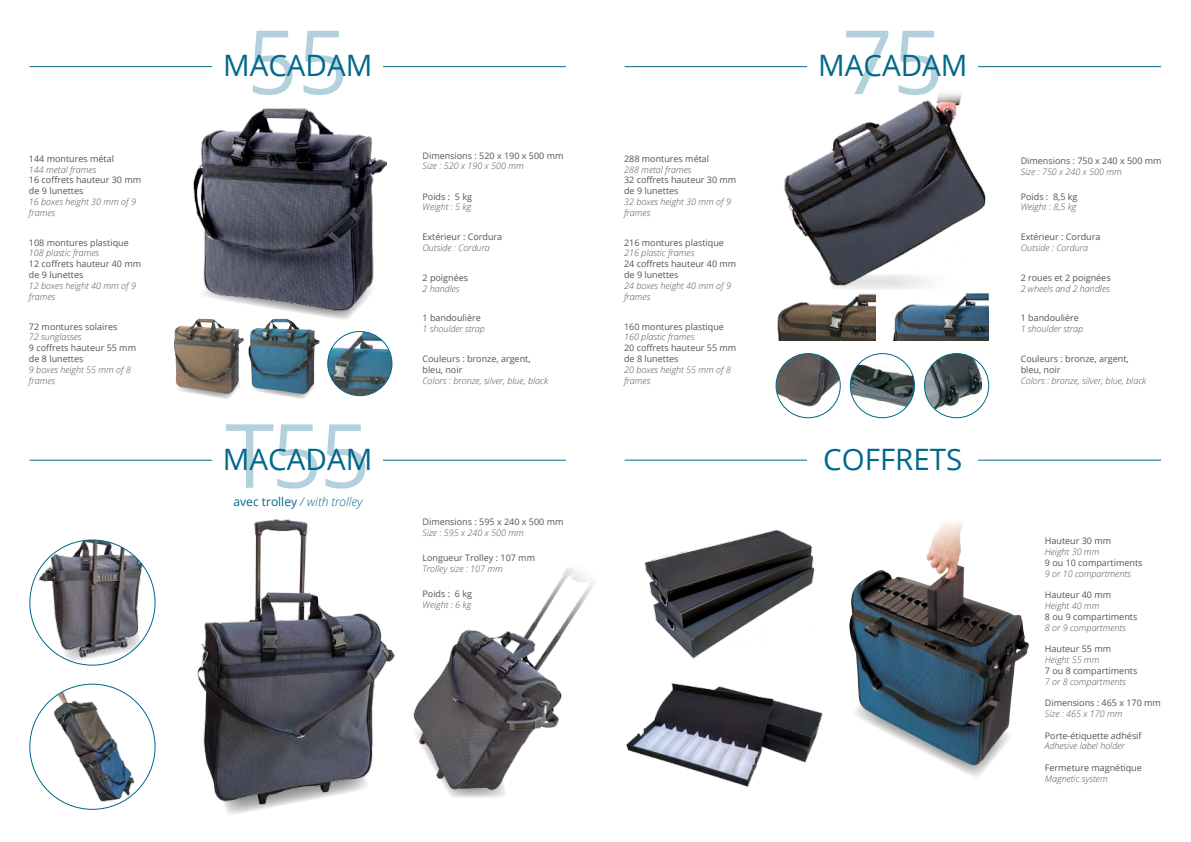
<style>
.page{position:relative;width:1191px;height:842px;background:#fff}
.page>*{position:absolute;margin:0;border:0;box-sizing:border-box;transform-origin:0 0}
.t1{font:88.8px "Open Sans";letter-spacing:-.015em;color:#00688a}
.t2{font:29.5px "Open Sans";color:#00688a}
.t3{font:italic 300 12px "Open Sans";color:#00688a}
.t4{font:9px/10.8px "Open Sans";color:#535353}
.t5{font:italic 300 9px/10.8px "Open Sans";color:#535353}
.s1{font-weight:400;font-style:normal}
</style>
<div class="page">
<img style="left:784px;top:100px;width:202px;height:194px">
<svg style="left:934px;top:93px;width:33px;height:12px"></svg>
<svg style="left:448px;top:792px;width:57px;height:6px"></svg>
<img style="left:413px;top:567px;width:182px;height:225px">
<svg style="left:198px;top:312px;width:157px;height:8px"></svg>
<hr style="left:29px;top:66px;width:537px;height:1px;background:#00688a">
<div style="left:213px;top:44px;width:170px;height:46px;background:#fff"></div>
<hr style="left:624px;top:66px;width:537px;height:1px;background:#00688a">
<div style="left:807px;top:60px;width:171px;height:14px;background:#fff"></div>
<hr style="left:624px;top:460px;width:537px;height:1px;background:#00688a">
<div style="left:807px;top:437px;width:171px;height:45px;background:#fff"></div>
<svg style="left:952px;top:688px;width:61px;height:89px"></svg>
<img style="left:849px;top:522px;width:124px;height:244px">
<hr style="left:29px;top:460px;width:537px;height:1px;background:#00688a">
<div style="left:213px;top:438px;width:170px;height:45px;background:#fff"></div>
<svg style="left:225px;top:808px;width:42px;height:6px"></svg>
<img style="left:197px;top:519px;width:198px;height:289px">
<svg style="left:62px;top:658px;width:61px;height:5px"></svg>
<img style="left:36px;top:541px;width:113px;height:117px">
<img style="left:30px;top:684px;width:125px;height:125px;border-radius:63px">
<svg style="left:199px;top:377px;width:116px;height:22px"></svg>
<img style="left:248px;top:319px;width:66px;height:75px">
<img style="left:174px;top:319px;width:65px;height:75px">
<img style="left:328px;top:331px;width:64px;height:65px;border-radius:32px">
<div style="left:327px;top:331px;width:65px;height:65px;border:1px solid #00688a;border-radius:50%"></div>
<img style="left:626px;top:683px;width:197px;height:104px">
<img style="left:644px;top:530px;width:171px;height:129px">
<div style="left:774px;top:292px;width:101px;height:49px;background:#fff"></div>
<img style="left:777px;top:293px;width:98px;height:48px">
<div style="left:888px;top:292px;width:100px;height:49px;background:#fff"></div>
<img style="left:892px;top:292px;width:96px;height:49px">
<svg style="left:924px;top:354px;width:64px;height:64px"></svg>
<img style="left:924px;top:354px;width:57px;height:59px">
<div style="left:924px;top:353px;width:65px;height:65px;border:1px solid #00688a;border-radius:50%"></div>
<img style="left:776px;top:354px;width:64px;height:64px;border-radius:32px">
<div style="left:775px;top:353px;width:65px;height:65px;border:1px solid #00688a;border-radius:50%"></div>
<img style="left:850px;top:365px;width:64px;height:44px">
<div style="left:850px;top:353px;width:65px;height:65px;border:1px solid #00688a;border-radius:50%"></div>
<img style="left:193px;top:108px;width:194px;height:204px">
<p class="t4" style="left:29px;top:153px;width:87px">144 montures métal</p>
<p class="t5" style="left:29px;top:164px;width:69px">144 metal frames</p>
<p class="t4" style="left:29px;top:174px;width:114px">16 coffrets hauteur 30 mm de 9 lunettes</p>
<p class="t5" style="left:29px;top:196px;width:108px">16 boxes height 30 mm of 9 frames</p>
<p class="t4" style="left:29px;top:237px;width:101px">108 montures plastique</p>
<p class="t5" style="left:29px;top:247px;width:72px">108 plastic frames</p>
<p class="t4" style="left:29px;top:258px;width:114px">12 coffrets hauteur 40 mm de 9 lunettes</p>
<p class="t5" style="left:29px;top:280px;width:108px">12 boxes height 40 mm of 9 frames</p>
<p class="t4" style="left:29px;top:321px;width:90px">72 montures solaires</p>
<p class="t5" style="left:29px;top:331px;width:54px">72 sunglasses</p>
<p class="t4" style="left:29px;top:342px;width:109px">9 coffrets hauteur 55 mm de 8 lunettes</p>
<p class="t5" style="left:29px;top:364px;width:103px">9 boxes height 55 mm of 8 frames</p>
<h1 class="t1" style="left:247px;top:1px;width:103px">55</h1>
<h2 class="t2" style="left:223px;top:46px;width:145px">Macadam</h2>
<h1 class="t1" style="left:225px;top:395px;width:147px">T55</h1>
<h3 class="t3" style="left:234px;top:493px;width:130px"><span class="s1">avec trolley</span> / with trolley</h3>
<h2 class="t2" style="left:223px;top:439px;width:145px">Macadam</h2>
<p class="t4" style="left:422px;top:150px;width:142px">Dimensions : 520 x 190 x 500 mm</p>
<p class="t5" style="left:422px;top:160px;width:103px">Size : 520 x 190 x 500 mm</p>
<p class="t4" style="left:422px;top:191px;width:51px">Poids : 5 kg</p>
<p class="t5" style="left:422px;top:201px;width:50px">Weight : 5 kg</p>
<p class="t4" style="left:422px;top:231px;width:81px">Extérieur : Cordura</p>
<p class="t5" style="left:422px;top:242px;width:69px">Outside : Cordura</p>
<p class="t4" style="left:422px;top:272px;width:47px">2 poignées</p>
<p class="t5" style="left:422px;top:283px;width:39px">2 handles</p>
<p class="t4" style="left:422px;top:312px;width:60px">1 bandoulière</p>
<p class="t5" style="left:422px;top:323px;width:64px">1 shoulder strap</p>
<p class="t4" style="left:422px;top:353px;width:110px">Couleurs : bronze, argent, bleu, noir</p>
<p class="t5" style="left:422px;top:375px;width:127px">Colors : bronze, silver, blue, black</p>
<p class="t4" style="left:422px;top:516px;width:142px">Dimensions : 595 x 240 x 500 mm</p>
<p class="t5" style="left:422px;top:527px;width:103px">Size : 595 x 240 x 500 mm</p>
<p class="t4" style="left:422px;top:552px;width:114px">Longueur Trolley : 107 mm</p>
<p class="t5" style="left:422px;top:563px;width:82px">Trolley size : 107 mm</p>
<p class="t4" style="left:422px;top:588px;width:51px">Poids : 6 kg</p>
<p class="t5" style="left:422px;top:599px;width:50px">Weight : 6 kg</p>
<p class="t4" style="left:624px;top:153px;width:87px">288 montures métal</p>
<p class="t5" style="left:624px;top:164px;width:69px">288 metal frames</p>
<p class="t4" style="left:624px;top:174px;width:114px">32 coffrets hauteur 30 mm de 9 lunettes</p>
<p class="t5" style="left:624px;top:196px;width:108px">32 boxes height 30 mm of 9 frames</p>
<p class="t4" style="left:624px;top:237px;width:101px">216 montures plastique</p>
<p class="t5" style="left:624px;top:247px;width:72px">216 plastic frames</p>
<p class="t4" style="left:624px;top:258px;width:114px">24 coffrets hauteur 40 mm de 9 lunettes</p>
<p class="t5" style="left:624px;top:280px;width:108px">24 boxes height 40 mm of 9 frames</p>
<p class="t4" style="left:624px;top:321px;width:101px">160 montures plastique</p>
<p class="t5" style="left:624px;top:331px;width:72px">160 plastic frames</p>
<p class="t4" style="left:624px;top:342px;width:114px">20 coffrets hauteur 55 mm de 8 lunettes</p>
<p class="t5" style="left:624px;top:364px;width:108px">20 boxes height 55 mm of 8 frames</p>
<h1 class="t1" style="left:842px;top:1px;width:103px">75</h1>
<h2 class="t2" style="left:818px;top:46px;width:145px">Macadam</h2>
<h2 class="t2" style="left:823px;top:439px;width:141px">Co ffrets</h2>
<p class="t4" style="left:1020px;top:155px;width:142px">Dimensions : 750 x 240 x 500 mm</p>
<p class="t5" style="left:1020px;top:166px;width:103px">Size : 750 x 240 x 500 mm</p>
<p class="t4" style="left:1020px;top:191px;width:58px">Poids : 8,5 kg</p>
<p class="t5" style="left:1020px;top:201px;width:57px">Weight : 8,5 kg</p>
<p class="t4" style="left:1020px;top:231px;width:81px">Extérieur : Cordura</p>
<p class="t5" style="left:1020px;top:242px;width:69px">Outside : Cordura</p>
<p class="t4" style="left:1020px;top:272px;width:91px">2 roues et 2 poignées</p>
<p class="t5" style="left:1020px;top:283px;width:91px">2 wheels and 2 handles</p>
<p class="t4" style="left:1020px;top:312px;width:60px">1 bandoulière</p>
<p class="t5" style="left:1020px;top:323px;width:64px">1 shoulder strap</p>
<p class="t4" style="left:1020px;top:353px;width:110px">Couleurs : bronze, argent, bleu, noir</p>
<p class="t5" style="left:1020px;top:375px;width:127px">Colors : bronze, silver, blue, black</p>
<p class="t4" style="left:1044px;top:535px;width:68px">Hauteur 30 mm</p>
<p class="t5" style="left:1044px;top:546px;width:56px">Height 30 mm</p>
<p class="t4" style="left:1044px;top:557px;width:99px">9 ou 10 compartiments</p>
<p class="t5" style="left:1044px;top:567px;width:87px">9 or 10 compartments</p>
<p class="t4" style="left:1044px;top:589px;width:68px">Hauteur 40 mm</p>
<p class="t5" style="left:1044px;top:600px;width:56px">Height 40 mm</p>
<p class="t4" style="left:1044px;top:611px;width:94px">8 ou 9 compartiments</p>
<p class="t5" style="left:1044px;top:621px;width:82px">8 or 9 compartments</p>
<p class="t4" style="left:1044px;top:643px;width:68px">Hauteur 55 mm</p>
<p class="t5" style="left:1044px;top:654px;width:56px">Height 55 mm</p>
<p class="t4" style="left:1044px;top:665px;width:94px">7 ou 8 compartiments</p>
<p class="t5" style="left:1044px;top:675px;width:82px">7 or 8 compartments</p>
<p class="t4" style="left:1044px;top:697px;width:118px">Dimensions : 465 x 170 mm</p>
<p class="t5" style="left:1044px;top:708px;width:79px">Size : 465 x 170 mm</p>
<p class="t4" style="left:1044px;top:730px;width:98px">Porte-étiquette adhésif</p>
<p class="t5" style="left:1044px;top:740px;width:81px">Adhesive label holder</p>
<p class="t4" style="left:1044px;top:762px;width:98px">Fermeture magnétique</p>
<p class="t5" style="left:1044px;top:773px;width:64px">Magnetic system</p>
</div>
